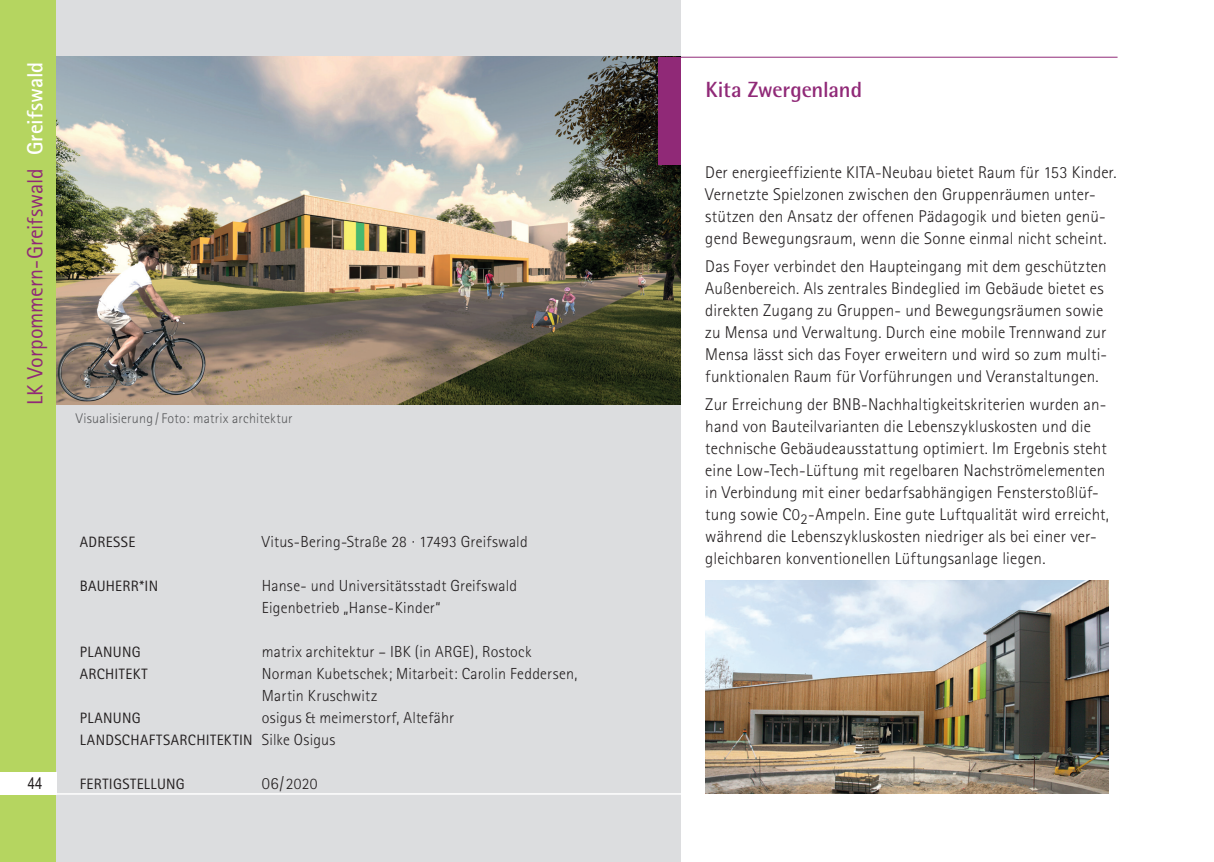
<style>
.page{position:relative;width:1214px;height:862px;background:#fff}
.page>*{position:absolute;margin:0;border:0;box-sizing:border-box;transform-origin:0 0}
.t1{font:22px "Rotis Sans Serif";letter-spacing:-.005em;color:#902977}
.t2{font:700 22px "Rotis Semi Sans";letter-spacing:-.01em;color:#902977}
.t3{font:300 17px/22px "Rotis Sans Serif";letter-spacing:.01em;color:#231f20}
.t4{font:300 16px/22px "Rotis Sans Serif";letter-spacing:.015em;color:#231f20}
.t5{font:16px "Arial Narrow";color:#231f20}
.t6{font:15px "Rotis Sans Serif";letter-spacing:.03em;color:#231f20}
.t7{font:300 14px "Rotis Sans Serif";letter-spacing:.015em;color:#57585a}
.s1{font-weight:700;color:#fff}
.s2{font-weight:300;font-size:16px}
.s3{font-size:17px}
</style>
<div class="page">
<hr style="left:680px;top:57px;width:437px;height:1px;background:#902977">
<div style="left:0;top:0;width:57px;height:862px;background:#b5d560"></div>
<div style="left:57px;top:0;width:623px;height:862px;background:#dcdddf"></div>
<hr style="left:56px;top:793px;width:627px;height:1px;background:#fff">
<div style="left:0;top:772px;width:56px;height:22px;background:#fff"></div>
<img style="left:57px;top:57px;width:623px;height:347px">
<div style="left:658px;top:57px;width:22px;height:108px;background:#902977"></div>
<img style="left:705px;top:580px;width:403px;height:214px">
<p class="t1" style="left:22px;top:405px;width:345px;rotate:-90deg">LK VORPOMMERN-GREIFSWALD <span class="s1">Greifswald</span></p>
<p class="t7" style="left:76px;top:410px;width:218px">Visualisierung / Foto: matrix architektur</p>
<p class="t5" style="left:28px;top:772px;width:16px">44</p>
<p class="t6" style="left:80px;top:533px;width:57px">ADRESSE</p>
<p class="t4" style="left:262px;top:531px;width:267px">Vitus-Bering-Straße 28 ∙ 17493 Greifswald</p>
<p class="t6" style="left:80px;top:577px;width:35px">BAUHERR</p>
<p class="t6" style="left:139px;top:577px;width:12px">*IN</p>
<p class="t4" style="left:262px;top:575px;width:257px">Hanse- und Universitätsstadt Greifswald<br>Eigenbetrieb „Hanse-Kinder“</p>
<p class="t6" style="left:80px;top:643px;width:63px">PLANUNG</p>
<p class="t4" style="left:262px;top:641px;width:271px">matrix architektur – IBK (in ARGE), Rostock</p>
<p class="t6" style="left:80px;top:665px;width:69px">ARCHITEKT</p>
<p class="t4" style="left:262px;top:663px;width:317px">Norman Kubetschek; Mitarbeit: Carolin Feddersen,<br>Martin Kruschwitz</p>
<p class="t6" style="left:80px;top:709px;width:63px">PLANUNG</p>
<p class="t4" style="left:262px;top:707px;width:194px">osigus &amp; meimerstorf, Altefähr</p>
<p class="t6" style="left:80px;top:731px;width:257px">LANDSCHAFTSARCHITEKTIN <span class="s2">Silke Osigus</span></p>
<p class="t6" style="left:80px;top:775px;width:96px">FERTIGSTELLUNG</p>
<p class="t4" style="left:262px;top:773px;width:57px"><span class="s3">06/</span>2020</p>
<p class="t2" style="left:705px;top:76px;width:158px">Kita Zwergenland</p>
<p class="t3" style="left:705px;top:162px;width:413px">Der energieeffiziente KITA-Neubau bietet Raum für 153 Kinder.<br>Vernetzte Spielzonen zwischen den Gruppenräumen unter&shy;stützen den Ansatz der offenen Pädagogik und bieten genü&shy;gend Bewegungsraum, wenn die Sonne einmal nicht scheint.</p>
<p class="t3" style="left:705px;top:255px;width:403px">Das Foyer verbindet den Haupteingang mit dem geschützten Außenbereich. Als zentrales Bindeglied im Gebäude bietet es direkten Zugang zu Gruppen- und Bewegungsräumen sowie zu Mensa und Verwaltung. Durch eine mobile Trennwand zur Mensa lässt sich das Foyer erweitern und wird so zum multi&shy;funktionalen Raum für Vorführungen und Veranstaltungen.</p>
<p class="t3" style="left:705px;top:393px;width:405px">Zur Erreichung der BNB-Nachhaltigkeitskriterien wurden an&shy;hand von Bauteilvarianten die Lebenszykluskosten und die technische Gebäudeausstattung optimiert. Im Ergebnis steht eine Low-Tech-Lüftung mit regelbaren Nachströmelementen in Verbindung mit einer bedarfsabhängigen Fensterstoßlüf&shy;tung sowie C0<sub>2</sub>-Ampeln. Eine gute Luftqualität wird erreicht, während die Lebenszykluskosten niedriger als bei einer ver&shy;gleichbaren konventionellen Lüftungsanlage liegen.</p>
</div>
